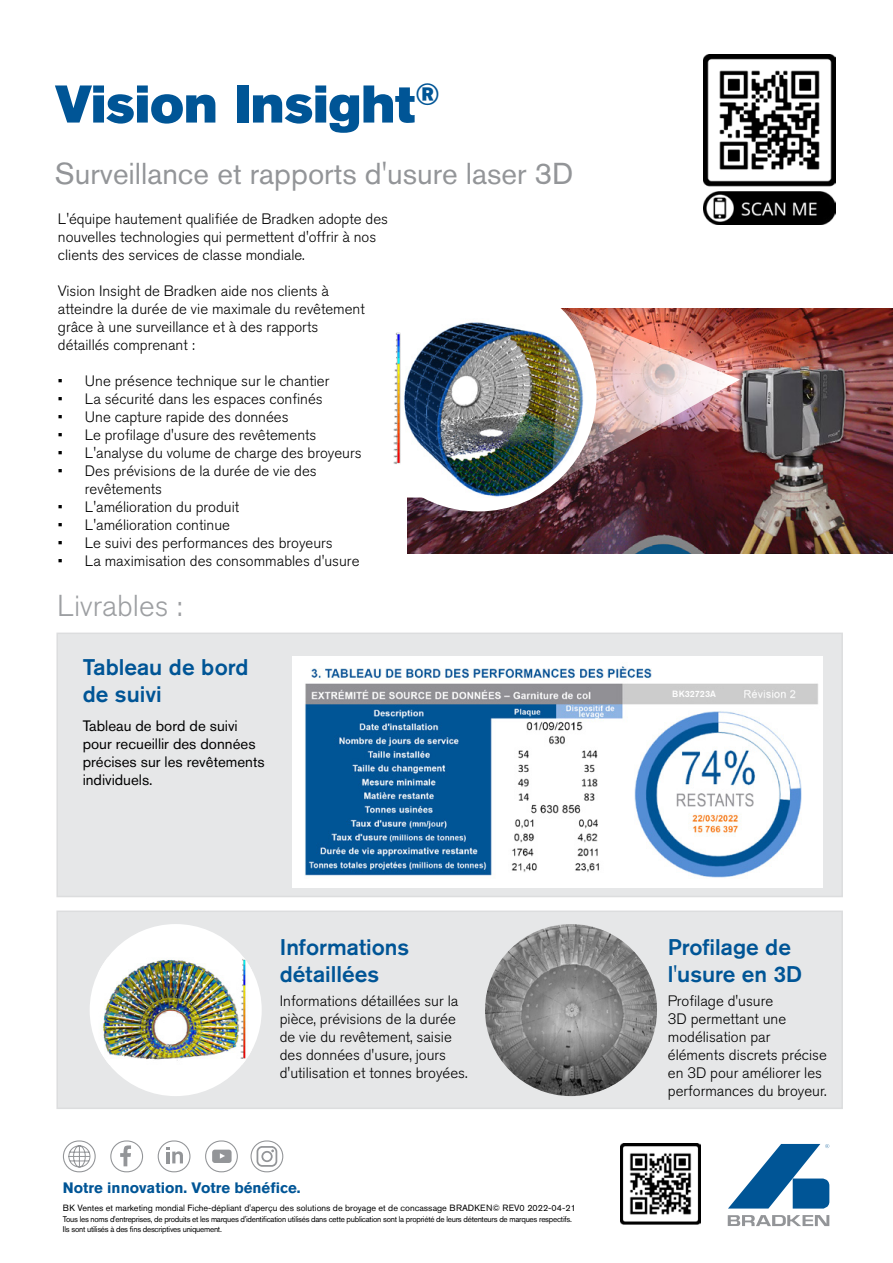
<style>
.page{position:relative;width:893px;height:1263px;background:#fff}
.page>*{position:absolute;margin:0;border:0;box-sizing:border-box;transform-origin:0 0}
.t1{font:52.5px "Akzidenz Grotesk BE Super";color:#005596}
.t2{font:30px "Akzidenz Grotesk BE";color:#939598}
.t3{font:300 30px "Akzidenz Grotesk BE";color:#9d9fa2}
.t4{font:500 22.5px/27px "Akzidenz Grotesk BE";color:#005596}
.t5{font:300 15px/18px "Akzidenz Grotesk BE";color:#000}
.t6{font:15px/18px "Akzidenz Grotesk BE";color:#000}
.t7{font:700 15px "Akzidenz Grotesk BE";color:#005596}
.t8{font:9px "Akzidenz Grotesk BE";color:#000}
.t9{font:500 9px "Akzidenz Grotesk BE";color:#fff}
.t10{font:8.25px/9.9px "Akzidenz Grotesk BE";letter-spacing:-.03em;color:#000}
</style>
<div class="page">
<img style="left:407px;top:309px;width:486px;height:245px">
<div style="left:360px;top:275px;width:237px;height:236px;background:#fff;border-radius:50%"></div>
<img style="left:422px;top:322px;width:166px;height:175px">
<img style="left:393px;top:332px;width:29px;height:165px">
<div style="left:56px;top:910px;width:787px;height:199px;background:#e6e7e8"></div>
<div style="left:56px;top:632px;width:787px;height:265px;background:#e6e7e8"></div>
<img style="left:485px;top:924px;width:172px;height:172px;border-radius:86px">
<div style="left:90px;top:924px;width:172px;height:172px;background:#fff;border-radius:50%"></div>
<img style="left:99px;top:957px;width:153px;height:108px">
<img style="left:704px;top:54px;width:131px;height:170px">
<img style="left:552px;top:309px;width:188px;height:176px">
<img style="left:292px;top:656px;width:531px;height:231px">
<div style="left:671px;top:689px;width:59px;height:10px;background:#ccc"></div>
<div style="left:63px;top:1140px;width:33px;height:32px;border:1px solid #939598;border-radius:15px"></div>
<svg style="left:68px;top:1145px;width:23px;height:23px"></svg>
<div style="left:158px;top:1140px;width:32px;height:32px;border:1px solid #939598;border-radius:15px"></div>
<svg style="left:166px;top:1147px;width:17px;height:16px"></svg>
<div style="left:110px;top:1140px;width:33px;height:32px;border:1px solid #939598;border-radius:15px"></div>
<svg style="left:120px;top:1145px;width:11px;height:21px"></svg>
<div style="left:205px;top:1140px;width:33px;height:32px;border:1px solid #939598;border-radius:15px"></div>
<svg style="left:212px;top:1150px;width:20px;height:13px"></svg>
<svg style="left:728px;top:1144px;width:101px;height:64px"></svg>
<svg style="left:728px;top:1215px;width:101px;height:11px"></svg>
<div style="left:251px;top:1140px;width:32px;height:32px;border:1px solid #939598;border-radius:15px"></div>
<div style="left:261px;top:1151px;width:12px;height:11px;border:2px solid #939598;border-radius:50%"></div>
<div style="left:257px;top:1146px;width:20px;height:21px;border:2px solid #939598;border-radius:5px"></div>
<img style="left:621px;top:1144px;width:80px;height:81px">
<h1 class="t1" style="left:55px;top:74px;width:387px">Vision Insight<sup>®</sup></h1>
<h2 class="t2" style="left:55px;top:156px;width:520px">Surveillance et rapports d'usure laser 3D</h2>
<p class="t5" style="left:58px;top:210px;width:332px">L'équipe hautement qualifiée de Bradken adopte des nouvelles technologies qui permettent d'offrir à nos clients des services de classe mondiale.</p>
<p class="t5" style="left:58px;top:282px;width:308px">Vision Insight de Bradken aide nos clients à atteindre la durée de vie maximale du revêtement grâce à une surveillance et à des rapports détaillés comprenant :</p>
<p class="t5" style="left:58px;top:372px;width:273px">• Une présence technique sur le chantier</p>
<p class="t5" style="left:58px;top:390px;width:266px">• La sécurité dans les espaces confinés</p>
<p class="t5" style="left:58px;top:408px;width:232px">• Une capture rapide des données</p>
<p class="t5" style="left:58px;top:426px;width:260px">• Le profilage d'usure des revêtements</p>
<p class="t5" style="left:58px;top:444px;width:305px">• L'analyse du volume de charge des broyeurs</p>
<p class="t5" style="left:85px;top:462px;width:233px;text-indent:-27px">• Des prévisions de la durée de vie des revêtements</p>
<p class="t5" style="left:58px;top:498px;width:183px">• L'amélioration du produit</p>
<p class="t5" style="left:58px;top:516px;width:174px">• L'amélioration continue</p>
<p class="t5" style="left:58px;top:534px;width:276px">• Le suivi des performances des broyeurs</p>
<p class="t5" style="left:58px;top:552px;width:303px">• La maximisation des consommables d'usure</p>
<h2 class="t3" style="left:57px;top:588px;width:127px">Livrables :</h2>
<h3 class="t4" style="left:83px;top:653px;width:167px">Tableau de bord de suivi</h3>
<p class="t6" style="left:83px;top:717px;width:183px">Tableau de bord de suivi pour recueillir des données précises sur les revêtements individuels.</p>
<h3 class="t4" style="left:280px;top:933px;width:131px">Informations détaillées</h3>
<p class="t5" style="left:280px;top:992px;width:189px">Informations détaillées sur la pièce, prévisions de la durée de vie du revêtement, saisie des données d'usure, jours d'utilisation et tonnes broyées.</p>
<p class="t7" style="left:63px;top:1179px;width:239px">Notre innovation. Votre bénéfice.</p>
<p class="t8" style="left:63px;top:1203px;width:515px">BK Ventes et marketing mondial Fiche-dépliant d'aperçu des solutions de broyage et de concassage BRADKEN© REV0 2022-04-21</p>
<p class="t10" style="left:63px;top:1214px;width:510px">Tous les noms d'entreprises, de produits et les marques d'identification utilisés dans cette publication sont la propriété de leurs détenteurs de marques respectifs.<br>Ils sont utilisés à des fins descriptives uniquement.</p>
<p class="t9" style="left:672px;top:689px;width:45px">BK32723A</p>
<h3 class="t4" style="left:668px;top:933px;width:136px">Profilage de l'usure en 3D</h3>
<p class="t5" style="left:668px;top:992px;width:161px">Profilage d'usure<br>3D permettant une modélisation par éléments discrets précise en 3D pour améliorer les performances du broyeur.</p>
</div>
